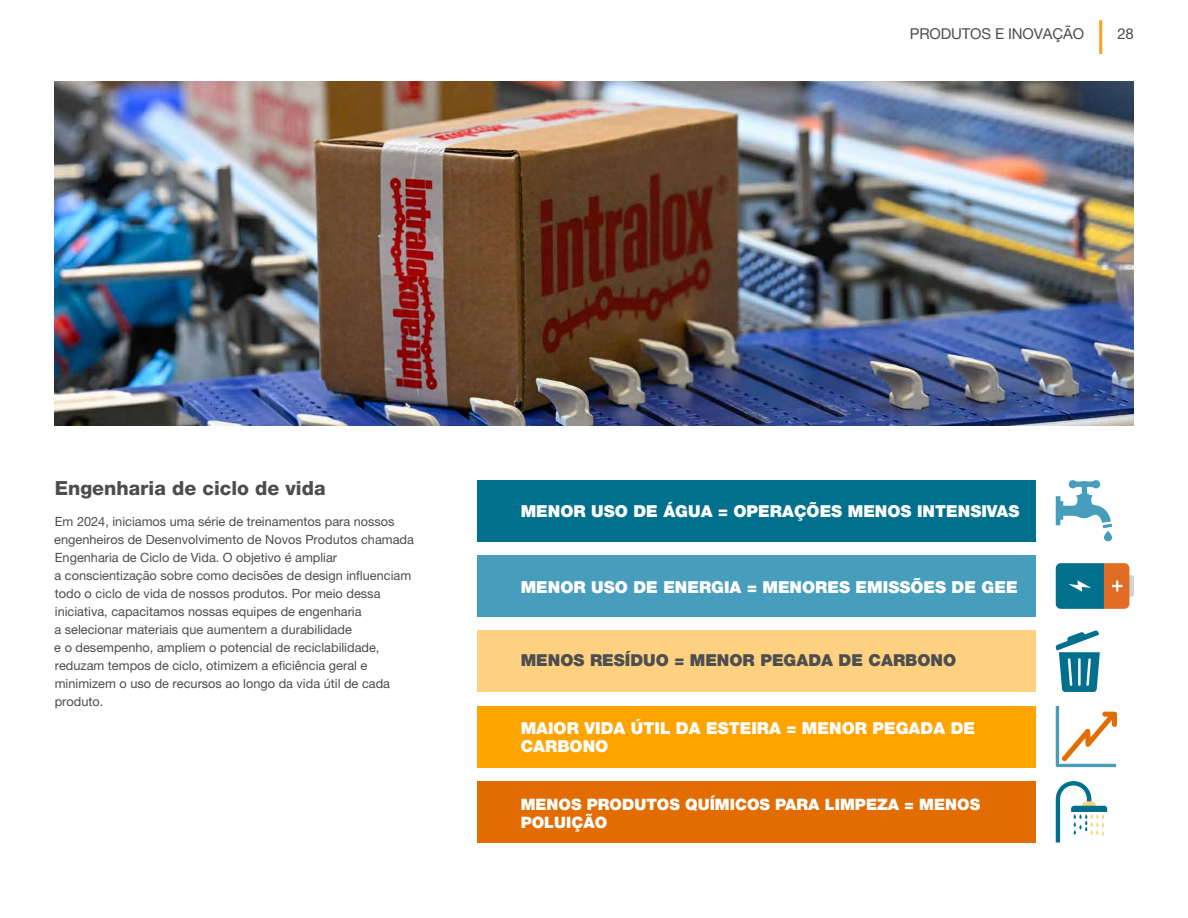
<style>
.page{position:relative;width:1188px;height:918px;background:#fff}
.page>*{position:absolute;margin:0;border:0;box-sizing:border-box;transform-origin:0 0}
.t1{font:800 19.5px "Helvetica Neue LT Pro";color:#4d4d4f}
.t2{font:900 16.5px/18px "Helvetica Neue LT Pro";color:#fff}
.t3{font:900 16.5px "Helvetica Neue LT Pro";color:#4d4e4f}
.t4{font:900 15.75px/18px "Helvetica Neue LT Pro";color:#fff}
.t5{font:15px "Helvetica Neue LT Pro";letter-spacing:-.01em;color:#4d4d4f}
.t6{font:12.75px/18px "Helvetica Neue LT Pro";color:#4d4d4f}
</style>
<div class="page">
<hr style="left:1099px;top:20px;width:3px;height:34px;background:#faa21b">
<div style="left:477px;top:555px;width:559px;height:62px;background:#479ebc"></div>
<svg style="left:1056px;top:563px;width:78px;height:46px;background:#5f7c77"></svg>
<svg style="left:1056px;top:480px;width:56px;height:61px"></svg>
<div style="left:477px;top:480px;width:559px;height:61px;background:#00708d"></div>
<div style="left:477px;top:631px;width:559px;height:61px;background:#ffd180"></div>
<svg style="left:1056px;top:631px;width:44px;height:61px"></svg>
<div style="left:477px;top:706px;width:559px;height:61px;background:#ffa400"></div>
<svg style="left:1056px;top:706px;width:61px;height:61px"></svg>
<div style="left:477px;top:781px;width:559px;height:61px;background:#e36c00"></div>
<svg style="left:1056px;top:781px;width:51px;height:61px"></svg>
<img style="left:54px;top:81px;width:1080px;height:345px">
<p class="t5" style="left:910px;top:25px;width:176px">PRODUTOS E INOVAÇÃO</p>
<p class="t5" style="left:1117px;top:25px;width:18px">28</p>
<h1 class="t1" style="left:55px;top:476px;width:272px">Engenharia de ciclo de vida</h1>
<p class="t6" style="left:54px;top:512px;width:361px">Em 2024, iniciamos uma série de treinamentos para nossos engenheiros de Desenvolvimento de Novos Produtos chamada Engenharia de Ciclo de Vida. O objetivo é ampliar<br>a conscientização sobre como decisões de design influenciam todo o ciclo de vida de nossos produtos. Por meio dessa iniciativa, capacitamos nossas equipes de engenharia<br>a selecionar materiais que aumentem a durabilidade<br>e o desempenho, ampliem o potencial de reciclabilidade, reduzam tempos de ciclo, otimizem a eficiência geral e minimizem o uso de recursos ao longo da vida útil de cada produto.</p>
<p class="t2" style="left:521px;top:502px;width:500px">MENOR USO DE ÁGUA = OPERAÇÕES MENOS INTENSIVAS</p>
<p class="t2" style="left:521px;top:578px;width:498px">MENOR USO DE ENERGIA = MENORES EMISSÕES DE GEE</p>
<p class="t3" style="left:521px;top:650px;width:437px">MENOS RESÍDUO = MENOR PEGADA DE CARBONO</p>
<p class="t2" style="left:521px;top:719px;width:456px">MAIOR VIDA ÚTIL DA ESTEIRA = MENOR PEGADA DE<br>CARBONO</p>
<p class="t4" style="left:521px;top:795px;width:461px">MENOS PRODUTOS QUÍMICOS PARA LIMPEZA = MENOS<br>POLUIÇÃO</p>
</div>
